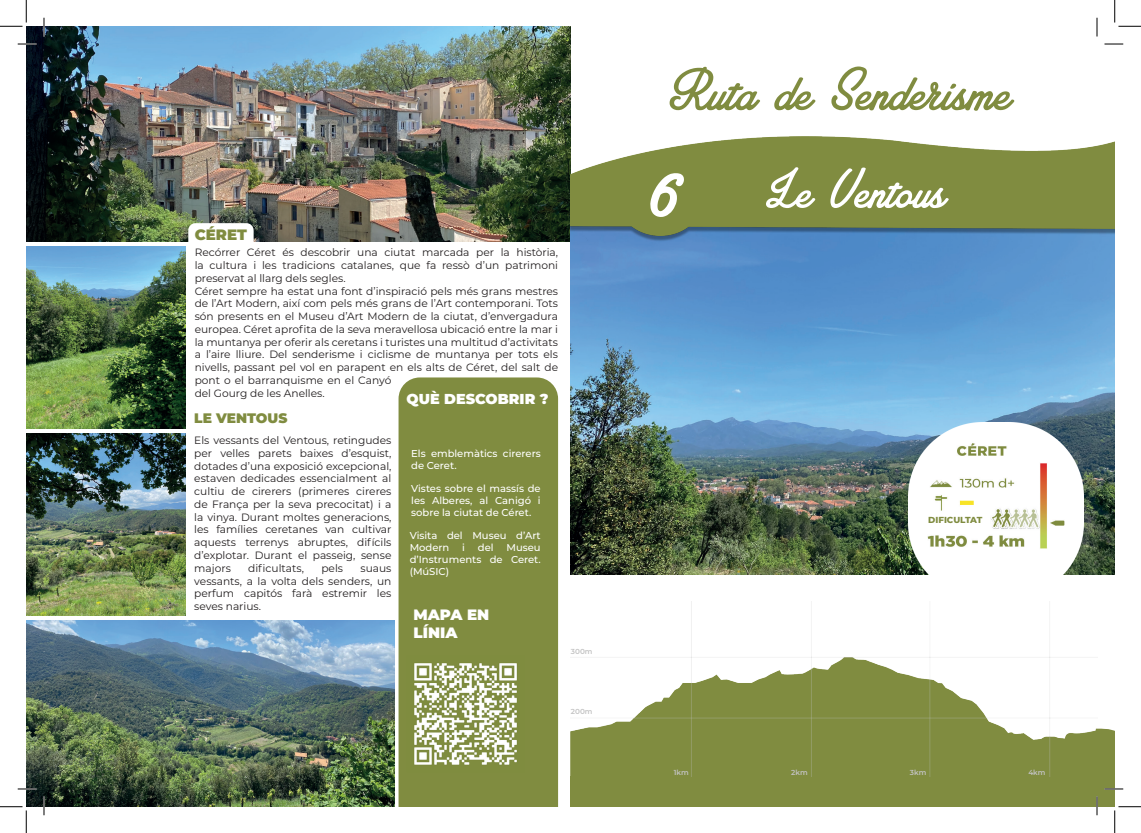
<style>
.page{position:relative;width:1141px;height:833px;background:#fff}
.page>*{position:absolute;margin:0;border:0;box-sizing:border-box;transform-origin:0 0}
.t1{font:62.5px "Amplify";color:#808c40}
.t2{font:58.75px "Amplify";color:#fff}
.t3{font:900 15px/18px "Montserrat";color:#fff}
.t4{font:900 15px "Montserrat";color:#808c40}
.t5{font:900 14.38px "Montserrat";color:#fff}
.t6{font:900 13.75px "Montserrat";color:#808c40}
.t7{font:10.62px/12.8px "Montserrat";color:#231f20;text-align:justify}
.t8{font:500 10px/12px "Montserrat";color:#fff}
.t9{font:800 8.75px "Montserrat";color:#808c40}
.t10{font:600 7.25px "Montserrat";color:#c3c3c3}
.s1{font-size:92.5px}
</style>
<div class="page">
<img style="left:26px;top:26px;width:544px;height:215px">
<img style="left:570px;top:241px;width:544px;height:332px">
<img style="left:908px;top:422px;width:175px;height:153px">
<img style="left:570px;top:136px;width:544px;height:105px">
<div style="left:570px;top:775px;width:544px;height:31px;background:#808c40"></div>
<img style="left:26px;top:246px;width:160px;height:182px">
<img style="left:26px;top:433px;width:160px;height:182px">
<img style="left:26px;top:620px;width:368px;height:186px">
<div style="left:188px;top:223px;width:65px;height:26px;background:#fff;border-radius:7px"></div>
<div style="left:398px;top:377px;width:160px;height:429px;background:#808c40"></div>
<img style="left:406px;top:654px;width:118px;height:118px">
<div style="left:918px;top:513px;width:72px;height:12px;background:#fff"></div>
<img style="left:570px;top:601px;width:518px;height:174px">
<svg style="left:1088px;top:728px;width:26px;height:47px"></svg>
<svg style="left:18px;top:43px;width:18px;height:2px"></svg>
<svg style="left:1104px;top:43px;width:19px;height:2px"></svg>
<svg style="left:18px;top:787px;width:18px;height:2px"></svg>
<svg style="left:1104px;top:787px;width:19px;height:2px"></svg>
<svg style="left:43px;top:18px;width:2px;height:18px"></svg>
<svg style="left:43px;top:796px;width:2px;height:18px"></svg>
<svg style="left:1096px;top:18px;width:1px;height:18px"></svg>
<svg style="left:1096px;top:796px;width:1px;height:18px"></svg>
<svg style="left:0;top:0;width:27px;height:27px"></svg>
<svg style="left:0;top:806px;width:27px;height:26px"></svg>
<svg style="left:1114px;top:0;width:26px;height:27px"></svg>
<svg style="left:1114px;top:806px;width:26px;height:26px"></svg>
<h3 class="t4" style="left:195px;top:223px;width:54px">CÉRET</h3>
<p class="t7" style="left:195px;top:245px;width:365px;text-align:left">Recórrer Céret és descobrir una ciutat marcada per la història, la cultura i les tradicions catalanes, que fa ressò d’un patrimoni preservat al llarg dels segles.<br>Céret sempre ha estat una font d’inspiració pels més grans mestres de l’Art Modern, així com pels més grans de l’Art contemporani. Tots són presents en el Museu d’Art Modern de la ciutat, d’envergadura europea. Céret aprofita de la seva meravellosa ubicació entre la mar i la muntanya per oferir als ceretans i turistes una multitud d’activitats a l’aire lliure. Del senderisme i ciclisme de muntanya per tots els nivells, passant pel vol en parapent en els alts de Céret, del salt de pont o el barranquisme en el Canyó<br>del Gourg de les Anelles.</p>
<p class="t7" style="left:194px;top:433px;width:199px">Els vessants del Ventous, retingudes per velles parets baixes d’esquist, dotades d’una exposició excepcional, estaven dedicades essencialment al cultiu de cirerers (primeres cireres de França per la seva precocitat) i a la vinya. Durant moltes generacions, les famílies ceretanes van cultivar aquests terrenys abruptes, difícils d’explotar. Durant el passeig, sense majors</p>
<h3 class="t5" style="left:406px;top:388px;width:143px">QUÈ DESCOBRIR ?</h3>
<p class="t6" style="left:194px;top:408px;width:95px">LE VENTOUS</p>
<p class="t8" style="left:411px;top:447px;width:131px">Els emblemàtics cirerers de Ceret.</p>
<p class="t8" style="left:411px;top:481px;width:131px;text-align:justify">Vistes sobre el massís de les Alberes, al Canigó i sobre la ciutat de Céret.</p>
<p class="t8" style="left:409px;top:528px;width:132px">Visita del Museu d’Art<br>Modern</p>
<p class="t8" style="left:462px;top:540px;width:4px">i</p>
<p class="t8" style="left:478px;top:540px;width:17px">del</p>
<p class="t8" style="left:409px;top:540px;width:132px;text-align:justify;text-indent:97px">Museu d’Instruments de Ceret. (MúSIC)</p>
<p class="t7" style="left:248px;top:561px;width:57px">dificultats,</p>
<p class="t7" style="left:321px;top:561px;width:23px">pels</p>
<p class="t7" style="left:194px;top:561px;width:199px;text-indent:166px">suaus vessants, a la volta dels senders, un perfum capitós farà estremir les seves narius.</p>
<h3 class="t3" style="left:413px;top:604px;width:77px">MAPA EN<br>LÍNIA</h3>
<p class="t10" style="left:571px;top:645px;width:23px">300m</p>
<p class="t10" style="left:571px;top:705px;width:23px">200m</p>
<h1 class="t1" style="left:669px;top:56px;width:343px">Ruta de Senderisme</h1>
<h2 class="t2" style="left:649px;top:157px;width:298px"><span class="s1">6</span> Le Ventous</h2>
<p class="t9" style="left:928px;top:512px;width:56px">DIFICULTAT</p>
<p class="t10" style="left:673px;top:766px;width:16px">1km</p>
<p class="t10" style="left:791px;top:766px;width:18px">2km</p>
<p class="t10" style="left:909px;top:766px;width:18px">3km</p>
<p class="t10" style="left:1028px;top:766px;width:19px">4km</p>
</div>
